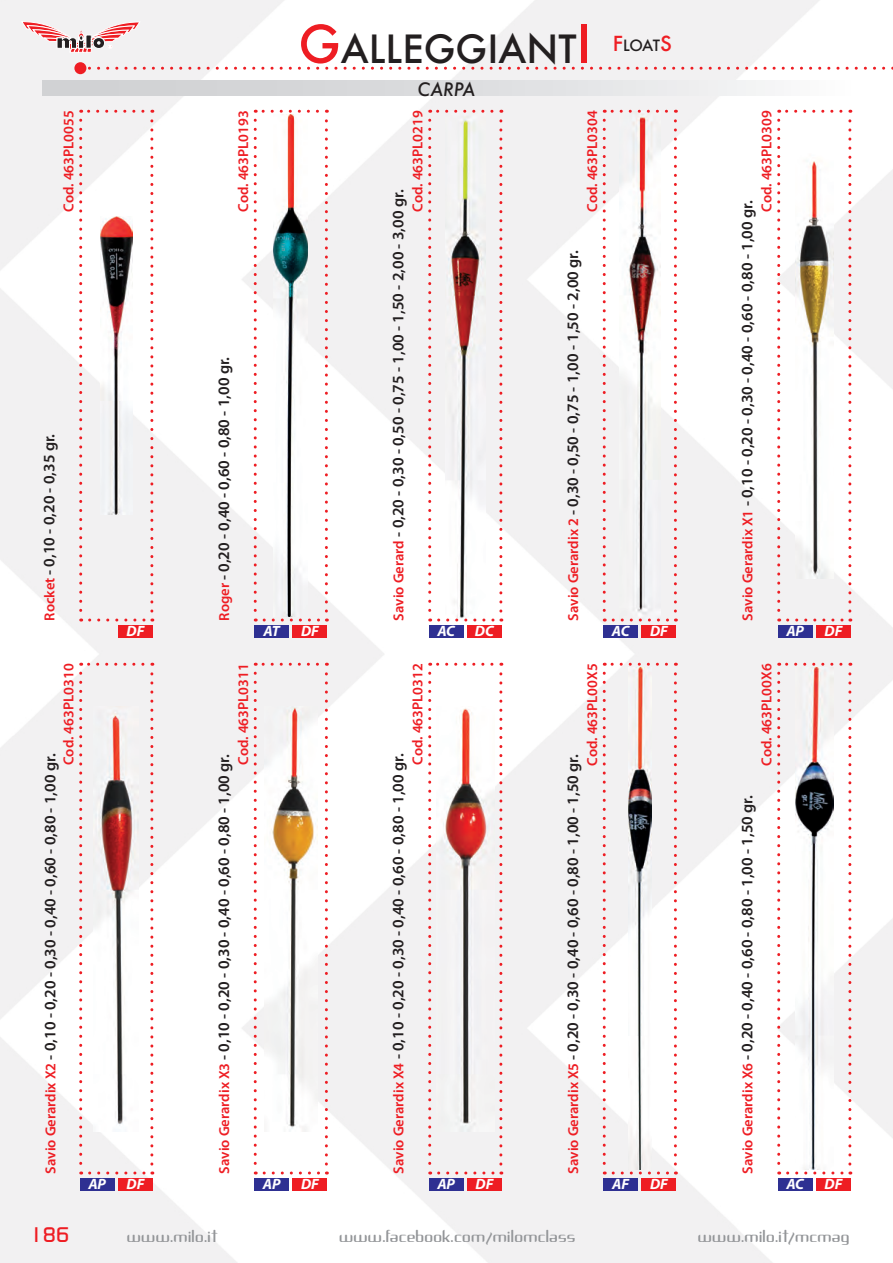
<style>
.page{position:relative;width:893px;height:1263px;background:#fff}
.page>*{position:absolute;margin:0;border:0;box-sizing:border-box;transform-origin:0 0}
.t1{font:500 37.8px "Futura";color:#231f20}
.t2{font:500 21px "Continuum";color:#ee1d23}
.t3{font:italic 500 18px "Futura";color:#231f20}
.t4{font:600 16.05px "Myriad Pro";color:#231f20}
.t5{font:500 15.15px "Futura";color:#231f20}
.t6{font:15px "Arbeka";color:#939598}
.t7{font:italic 700 15px "Myriad Pro";color:#fff}
.t8{font:600 14.55px "Myriad Pro";color:#ee1d23}
.s1{font-size:50.4px;color:#ee1d23}
.s2{font-size:20.1px;color:#ee1d23}
.s3{font-size:14.55px;color:#ee1d23}
</style>
<div class="page">
<img style="left:0;top:0;width:893px;height:1263px">
<svg style="left:89px;top:67px;width:804px;height:3px"></svg>
<div style="left:74px;top:62px;width:12px;height:12px;background:#ee1d23;border-radius:50%"></div>
<svg style="left:21px;top:21px;width:119px;height:32px"></svg>
<svg style="left:43px;top:81px;width:807px;height:15px"></svg>
<img style="left:619px;top:113px;width:41px;height:505px">
<svg style="left:603px;top:120px;width:3px;height:501px"></svg>
<svg style="left:613px;top:618px;width:63px;height:3px"></svg>
<svg style="left:674px;top:110px;width:3px;height:501px"></svg>
<svg style="left:604px;top:110px;width:62px;height:3px"></svg>
<div style="left:604px;top:625px;width:34px;height:13px;background:#2e3092"></div>
<div style="left:642px;top:625px;width:34px;height:13px;background:#ee1d23"></div>
<img style="left:94px;top:706px;width:45px;height:425px">
<svg style="left:79px;top:673px;width:3px;height:501px"></svg>
<svg style="left:90px;top:1171px;width:63px;height:3px"></svg>
<svg style="left:150px;top:663px;width:3px;height:501px"></svg>
<svg style="left:81px;top:663px;width:62px;height:3px"></svg>
<div style="left:80px;top:1178px;width:34px;height:12px;background:#2e3092"></div>
<div style="left:118px;top:1178px;width:34px;height:12px;background:#ee1d23"></div>
<img style="left:796px;top:153px;width:37px;height:425px">
<svg style="left:777px;top:120px;width:3px;height:501px"></svg>
<svg style="left:788px;top:618px;width:63px;height:3px"></svg>
<svg style="left:848px;top:110px;width:3px;height:501px"></svg>
<svg style="left:779px;top:110px;width:62px;height:3px"></svg>
<div style="left:778px;top:625px;width:34px;height:13px;background:#2e3092"></div>
<div style="left:816px;top:625px;width:34px;height:13px;background:#ee1d23"></div>
<img style="left:445px;top:113px;width:40px;height:505px">
<svg style="left:428px;top:120px;width:3px;height:501px"></svg>
<svg style="left:439px;top:618px;width:63px;height:3px"></svg>
<svg style="left:499px;top:110px;width:3px;height:501px"></svg>
<svg style="left:430px;top:110px;width:62px;height:3px"></svg>
<div style="left:429px;top:625px;width:34px;height:13px;background:#2e3092"></div>
<div style="left:467px;top:625px;width:34px;height:13px;background:#ee1d23"></div>
<img style="left:100px;top:217px;width:32px;height:297px">
<svg style="left:79px;top:120px;width:3px;height:501px"></svg>
<svg style="left:90px;top:618px;width:63px;height:3px"></svg>
<svg style="left:150px;top:110px;width:3px;height:501px"></svg>
<svg style="left:81px;top:110px;width:62px;height:3px"></svg>
<div style="left:118px;top:625px;width:34px;height:13px;background:#ee1d23"></div>
<img style="left:274px;top:115px;width:34px;height:501px">
<svg style="left:254px;top:120px;width:3px;height:501px"></svg>
<svg style="left:264px;top:618px;width:63px;height:3px"></svg>
<svg style="left:325px;top:110px;width:3px;height:501px"></svg>
<svg style="left:255px;top:110px;width:62px;height:3px"></svg>
<div style="left:255px;top:625px;width:34px;height:13px;background:#2e3092"></div>
<div style="left:293px;top:625px;width:34px;height:13px;background:#ee1d23"></div>
<img style="left:265px;top:706px;width:52px;height:425px">
<svg style="left:254px;top:673px;width:3px;height:501px"></svg>
<svg style="left:264px;top:1171px;width:63px;height:3px"></svg>
<svg style="left:325px;top:663px;width:3px;height:501px"></svg>
<svg style="left:255px;top:663px;width:62px;height:3px"></svg>
<div style="left:255px;top:1178px;width:34px;height:12px;background:#2e3092"></div>
<div style="left:293px;top:1178px;width:34px;height:12px;background:#ee1d23"></div>
<img style="left:436px;top:706px;width:58px;height:425px">
<svg style="left:428px;top:673px;width:3px;height:501px"></svg>
<svg style="left:439px;top:1171px;width:63px;height:3px"></svg>
<svg style="left:499px;top:663px;width:3px;height:501px"></svg>
<svg style="left:430px;top:663px;width:62px;height:3px"></svg>
<div style="left:429px;top:1178px;width:34px;height:12px;background:#2e3092"></div>
<div style="left:467px;top:1178px;width:34px;height:12px;background:#ee1d23"></div>
<img style="left:628px;top:668px;width:23px;height:501px">
<svg style="left:603px;top:673px;width:3px;height:501px"></svg>
<svg style="left:613px;top:1171px;width:63px;height:3px"></svg>
<svg style="left:674px;top:663px;width:3px;height:501px"></svg>
<svg style="left:604px;top:663px;width:62px;height:3px"></svg>
<div style="left:604px;top:1178px;width:34px;height:12px;background:#2e3092"></div>
<div style="left:642px;top:1178px;width:34px;height:12px;background:#ee1d23"></div>
<img style="left:796px;top:668px;width:37px;height:501px">
<svg style="left:777px;top:673px;width:3px;height:501px"></svg>
<svg style="left:788px;top:1171px;width:63px;height:3px"></svg>
<svg style="left:848px;top:663px;width:3px;height:501px"></svg>
<svg style="left:779px;top:663px;width:62px;height:3px"></svg>
<div style="left:778px;top:1178px;width:34px;height:12px;background:#2e3092"></div>
<div style="left:816px;top:1178px;width:34px;height:12px;background:#ee1d23"></div>
<h1 class="t1" style="left:298px;top:23px;width:295px"><span class="s1">G</span>ALLEGGIANT<span class="s1">I</span></h1>
<p class="t5" style="left:613px;top:35px;width:61px"><span class="s2">F</span>LOAT<span class="s2">S</span></p>
<p class="t8" style="left:59px;top:212px;width:103px;rotate:-90deg">Cod. 463PL0055</p>
<p class="t4" style="left:39px;top:621px;width:188px;rotate:-90deg"><span class="s3">Rocket</span> - 0,10 - 0,20 - 0,35 gr.</p>
<p class="t8" style="left:59px;top:765px;width:103px;rotate:-90deg">Cod. 463PL0310</p>
<p class="t4" style="left:40px;top:1174px;width:421px;rotate:-90deg"><span class="s3">Savio Gerardix X2</span> - 0,10 - 0,20 - 0,30 - 0,40 - 0,60 - 0,80 - 1,00 gr.</p>
<p class="t7" style="left:126px;top:621px;width:19px">DF</p>
<p class="t7" style="left:88px;top:1174px;width:19px">AP</p>
<p class="t7" style="left:126px;top:1174px;width:19px">DF</p>
<p class="t8" style="left:234px;top:212px;width:103px;rotate:-90deg">Cod. 463PL0193</p>
<p class="t4" style="left:213px;top:621px;width:265px;rotate:-90deg"><span class="s3">Roger</span> - 0,20 - 0,40 - 0,60 - 0,80 - 1,00 gr.</p>
<p class="t8" style="left:234px;top:765px;width:103px;rotate:-90deg">Cod. 463PL0311</p>
<p class="t4" style="left:213px;top:1173px;width:421px;rotate:-90deg"><span class="s3">Savio Gerardix X3</span> - 0,10 - 0,20 - 0,30 - 0,40 - 0,60 - 0,80 - 1,00 gr.</p>
<p class="t7" style="left:264px;top:621px;width:18px">AT</p>
<p class="t7" style="left:301px;top:621px;width:19px">DF</p>
<p class="t7" style="left:263px;top:1174px;width:19px">AP</p>
<p class="t7" style="left:301px;top:1174px;width:19px">DF</p>
<p class="t3" style="left:418px;top:77px;width:59px">CARPA</p>
<p class="t8" style="left:408px;top:212px;width:103px;rotate:-90deg">Cod. 463PL0219</p>
<p class="t4" style="left:388px;top:621px;width:432px;rotate:-90deg"><span class="s3">Savio Gerard</span> - 0,20 - 0,30 - 0,50 - 0,75 - 1,00 - 1,50 - 2,00 - 3,00 gr.</p>
<p class="t8" style="left:408px;top:765px;width:103px;rotate:-90deg">Cod. 463PL0312</p>
<p class="t4" style="left:388px;top:1173px;width:422px;rotate:-90deg"><span class="s3">Savio Gerardix X4</span> - 0,10 - 0,20 - 0,30 - 0,40 - 0,60 - 0,80 - 1,00 gr.</p>
<p class="t7" style="left:437px;top:621px;width:19px">AC</p>
<p class="t7" style="left:475px;top:621px;width:20px">DC</p>
<p class="t7" style="left:437px;top:1174px;width:19px">AP</p>
<p class="t7" style="left:475px;top:1174px;width:19px">DF</p>
<p class="t8" style="left:583px;top:212px;width:103px;rotate:-90deg">Cod. 463PL0304</p>
<p class="t4" style="left:562px;top:621px;width:372px;rotate:-90deg"><span class="s3">Savio Gerardix 2</span> - 0,30 - 0,50 - 0,75 - 1,00 - 1,50 - 2,00 gr.</p>
<p class="t8" style="left:583px;top:766px;width:104px;rotate:-90deg">Cod. 463PL00X5</p>
<p class="t4" style="left:562px;top:1173px;width:421px;rotate:-90deg"><span class="s3">Savio Gerardix X5</span> - 0,20 - 0,30 - 0,40 - 0,60 - 0,80 - 1,00 - 1,50 gr.</p>
<p class="t7" style="left:612px;top:621px;width:19px">AC</p>
<p class="t7" style="left:650px;top:621px;width:19px">DF</p>
<p class="t7" style="left:612px;top:1174px;width:18px">AF</p>
<p class="t7" style="left:650px;top:1174px;width:19px">DF</p>
<p class="t8" style="left:757px;top:212px;width:103px;rotate:-90deg">Cod. 463PL0309</p>
<p class="t4" style="left:737px;top:621px;width:422px;rotate:-90deg"><span class="s3">Savio Gerardix X1</span> - 0,10 - 0,20 - 0,30 - 0,40 - 0,60 - 0,80 - 1,00 gr.</p>
<p class="t8" style="left:757px;top:766px;width:104px;rotate:-90deg">Cod. 463PL00X6</p>
<p class="t4" style="left:737px;top:1173px;width:380px;rotate:-90deg"><span class="s3">Savio Gerardix X6</span> - 0,20 - 0,40 - 0,60 - 0,80 - 1,00 - 1,50 gr.</p>
<p class="t7" style="left:786px;top:621px;width:19px">AP</p>
<p class="t7" style="left:824px;top:621px;width:19px">DF</p>
<p class="t7" style="left:786px;top:1174px;width:19px">AC</p>
<p class="t7" style="left:824px;top:1174px;width:19px">DF</p>
<h2 class="t2" style="left:30px;top:1221px;width:41px">186</h2>
<p class="t6" style="left:128px;top:1229px;width:91px">www.milo.it</p>
<p class="t6" style="left:340px;top:1229px;width:238px">www.facebook.com/milomclass</p>
<p class="t6" style="left:699px;top:1229px;width:153px">www.milo.it/mcmag</p>
</div>
